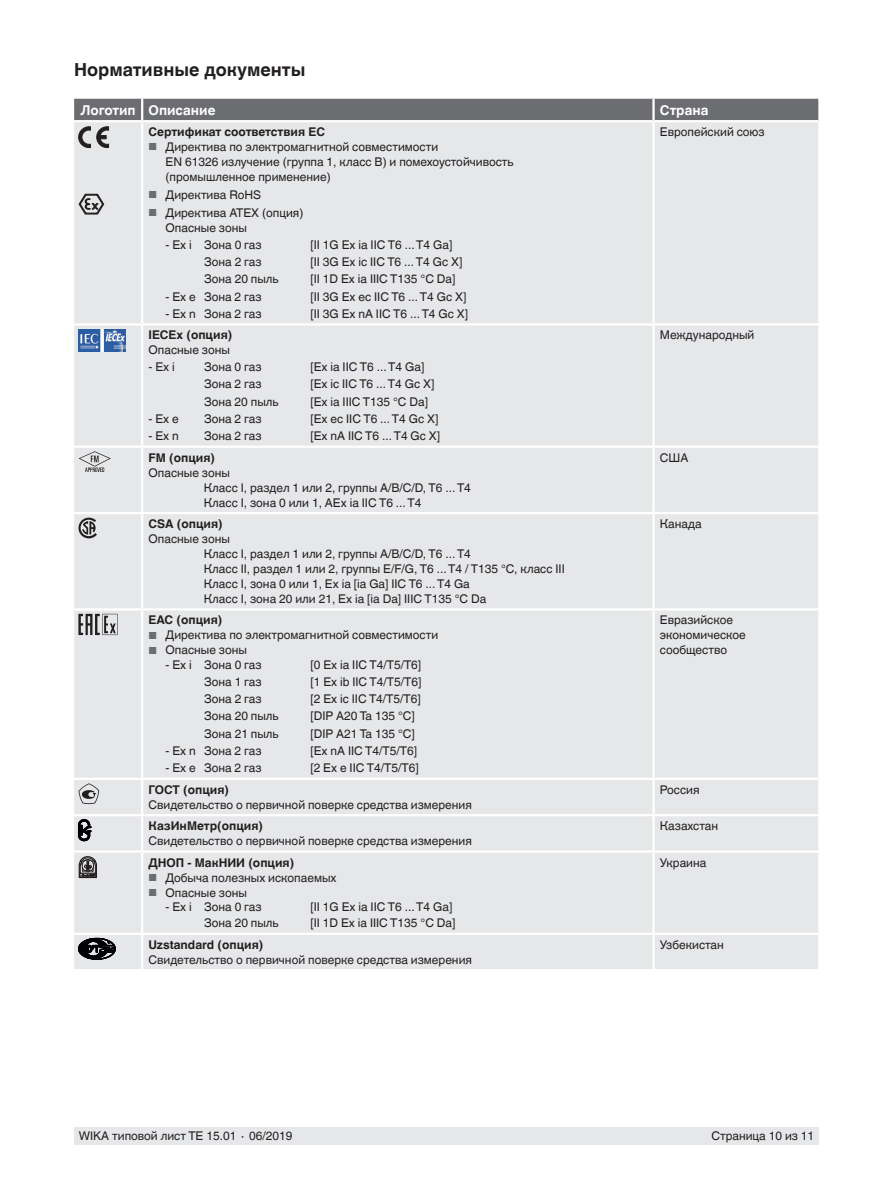
<style>
.page{position:relative;width:893px;height:1188px;background:#fff}
.page>*{position:absolute;margin:0;border:0;box-sizing:border-box;transform-origin:0 0}
.t1{font:700 18px "Helvetica World";color:#231f20}
.t2{font:700 13.5px "Helvetica World";color:#fff}
.t3{font:12px/15px "Helvetica World";color:#231f20}
.t4{font:700 12px "Helvetica World";color:#231f20}
.s1{font-size:10.2px;color:#6c6d70}
</style>
<div class="page">
<div style="left:74px;top:1128px;width:745px;height:17px;background:#e6e7e9"></div>
<div style="left:74px;top:99px;width:744px;height:21px;background:#6c6d70"></div>
<div style="left:74px;top:122px;width:744px;height:847px;background:#e6e7e9"></div>
<hr style="left:142px;top:446px;width:511px;height:2px;background:#fff">
<hr style="left:142px;top:512px;width:511px;height:2px;background:#fff">
<hr style="left:142px;top:608px;width:511px;height:3px;background:#fff">
<hr style="left:142px;top:778px;width:511px;height:2px;background:#fff">
<hr style="left:142px;top:814px;width:511px;height:2px;background:#fff">
<hr style="left:141px;top:816px;width:2px;height:34px;background:#fff">
<hr style="left:652px;top:816px;width:3px;height:34px;background:#fff">
<hr style="left:652px;top:853px;width:3px;height:80px;background:#fff">
<hr style="left:142px;top:933px;width:511px;height:2px;background:#fff">
<hr style="left:653px;top:933px;width:165px;height:2px;background:#fff">
<hr style="left:141px;top:853px;width:2px;height:80px;background:#fff">
<hr style="left:74px;top:933px;width:68px;height:2px;background:#fff">
<hr style="left:74px;top:323px;width:68px;height:3px;background:#fff">
<hr style="left:74px;top:850px;width:68px;height:3px;background:#fff">
<hr style="left:142px;top:850px;width:511px;height:3px;background:#fff">
<hr style="left:653px;top:850px;width:165px;height:3px;background:#fff">
<hr style="left:141px;top:935px;width:2px;height:34px;background:#fff">
<hr style="left:652px;top:935px;width:3px;height:34px;background:#fff">
<hr style="left:142px;top:323px;width:511px;height:3px;background:#fff">
<hr style="left:653px;top:323px;width:165px;height:3px;background:#fff">
<hr style="left:653px;top:512px;width:165px;height:2px;background:#fff">
<hr style="left:652px;top:514px;width:3px;height:94px;background:#fff">
<hr style="left:653px;top:608px;width:165px;height:3px;background:#fff">
<hr style="left:74px;top:512px;width:68px;height:2px;background:#fff">
<hr style="left:141px;top:514px;width:2px;height:94px;background:#fff">
<hr style="left:74px;top:608px;width:68px;height:3px;background:#fff">
<hr style="left:141px;top:448px;width:2px;height:64px;background:#fff">
<hr style="left:652px;top:448px;width:3px;height:64px;background:#fff">
<hr style="left:74px;top:814px;width:68px;height:2px;background:#fff">
<hr style="left:653px;top:814px;width:165px;height:2px;background:#fff">
<hr style="left:653px;top:778px;width:165px;height:2px;background:#fff">
<hr style="left:74px;top:778px;width:68px;height:2px;background:#fff">
<hr style="left:652px;top:122px;width:3px;height:201px;background:#fff">
<hr style="left:652px;top:326px;width:3px;height:120px;background:#fff">
<hr style="left:653px;top:446px;width:165px;height:2px;background:#fff">
<hr style="left:141px;top:122px;width:2px;height:201px;background:#fff">
<hr style="left:141px;top:326px;width:2px;height:120px;background:#fff">
<hr style="left:74px;top:446px;width:68px;height:2px;background:#fff">
<hr style="left:141px;top:99px;width:2px;height:21px;background:#fff">
<hr style="left:652px;top:99px;width:3px;height:21px;background:#fff">
<hr style="left:652px;top:611px;width:3px;height:167px;background:#fff">
<hr style="left:652px;top:780px;width:3px;height:34px;background:#fff">
<hr style="left:141px;top:611px;width:2px;height:167px;background:#fff">
<hr style="left:141px;top:780px;width:2px;height:34px;background:#fff">
<svg style="left:79px;top:127px;width:12px;height:21px"></svg>
<svg style="left:97px;top:127px;width:12px;height:21px"></svg>
<svg style="left:78px;top:194px;width:26px;height:21px"></svg>
<img style="left:78px;top:330px;width:47px;height:21px">
<svg style="left:79px;top:451px;width:32px;height:21px"></svg>
<svg style="left:78px;top:518px;width:19px;height:20px"></svg>
<svg style="left:78px;top:614px;width:40px;height:21px"></svg>
<svg style="left:79px;top:783px;width:20px;height:21px"></svg>
<svg style="left:78px;top:820px;width:13px;height:21px"></svg>
<svg style="left:78px;top:856px;width:19px;height:22px"></svg>
<svg style="left:78px;top:938px;width:37px;height:22px"></svg>
<h1 class="t1" style="left:74px;top:60px;width:233px">Нормативные документы</h1>
<p class="t2" style="left:81px;top:102px;width:136px">Логотип Описание</p>
<p class="t2" style="left:660px;top:102px;width:50px">Страна</p>
<p class="t4" style="left:149px;top:125px;width:178px">Сертификат соответствия ЕС</p>
<p class="t3" style="left:166px;top:140px;width:350px;text-indent:-17px"><span class="s1">■</span> Директива по электромагнитной совместимости<br>EN 61326 излучение (группа 1, класс B) и помехоустойчивость (промышленное применение)</p>
<p class="t3" style="left:149px;top:188px;width:114px"><span class="s1">■</span> Директива RoHS</p>
<p class="t3" style="left:166px;top:206px;width:139px;text-indent:-17px"><span class="s1">■</span> Директива ATEX (опция)<br>Опасные зоны</p>
<p class="t3" style="left:166px;top:237px;width:97px">- Ex i Зона 0 газ</p>
<p class="t3" style="left:310px;top:237px;width:143px">[II 1G Ex ia IIC T6 ... T4 Ga]</p>
<p class="t3" style="left:204px;top:254px;width:59px">Зона 2 газ</p>
<p class="t3" style="left:310px;top:254px;width:153px">[II 3G Ex ic IIC T6 ... T4 Gc X]</p>
<p class="t3" style="left:204px;top:272px;width:76px">Зона 20 пыль</p>
<p class="t3" style="left:310px;top:272px;width:147px">[II 1D Ex ia IIIC T135 °C Da]</p>
<p class="t3" style="left:166px;top:289px;width:97px">- Ex e Зона 2 газ</p>
<p class="t3" style="left:310px;top:289px;width:157px">[II 3G Ex ec IIC T6 ... T4 Gc X]</p>
<p class="t3" style="left:166px;top:306px;width:97px">- Ex n Зона 2 газ</p>
<p class="t3" style="left:310px;top:306px;width:159px">[II 3G Ex nA IIC T6 ... T4 Gc X]</p>
<p class="t3" style="left:660px;top:125px;width:106px">Европейский союз</p>
<p class="t4" style="left:149px;top:328px;width:85px">IECEx (опция)</p>
<p class="t3" style="left:149px;top:343px;width:83px">Опасные зоны</p>
<p class="t3" style="left:149px;top:360px;width:28px">- Ex i</p>
<p class="t3" style="left:204px;top:360px;width:59px">Зона 0 газ</p>
<p class="t3" style="left:310px;top:360px;width:115px">[Ex ia IIC T6 ... T4 Ga]</p>
<p class="t3" style="left:204px;top:377px;width:59px">Зона 2 газ</p>
<p class="t3" style="left:310px;top:377px;width:125px">[Ex ic IIC T6 ... T4 Gc X]</p>
<p class="t3" style="left:204px;top:394px;width:76px">Зона 20 пыль</p>
<p class="t3" style="left:310px;top:394px;width:119px">[Ex ia IIIC T135 °C Da]</p>
<p class="t3" style="left:149px;top:412px;width:32px">- Ex e</p>
<p class="t3" style="left:204px;top:412px;width:59px">Зона 2 газ</p>
<p class="t3" style="left:310px;top:412px;width:129px">[Ex ec IIC T6 ... T4 Gc X]</p>
<p class="t3" style="left:149px;top:429px;width:32px">- Ex n</p>
<p class="t3" style="left:204px;top:429px;width:59px">Зона 2 газ</p>
<p class="t3" style="left:310px;top:429px;width:131px">[Ex nA IIC T6 ... T4 Gc X]</p>
<p class="t4" style="left:149px;top:451px;width:68px">FM (опция)</p>
<p class="t3" style="left:204px;top:465px;width:269px;text-indent:-55px">Опасные зоны<br>Класс I, раздел 1 или 2, группы A/B/C/D, T6 ... T4<br>Класс I, зона 0 или 1, AEx ia IIC T6 ... T4</p>
<p class="t4" style="left:149px;top:517px;width:76px">CSA (опция)</p>
<p class="t3" style="left:204px;top:531px;width:362px;text-indent:-55px">Опасные зоны<br>Класс I, раздел 1 или 2, группы A/B/C/D, T6 ... T4<br>Класс II, раздел 1 или 2, группы E/F/G, T6 ... T4 / T135 °C, класс III Класс I, зона 0 или 1, Ex ia [ia Ga] IIC T6 ... T4 Ga<br>Класс I, зона 20 или 21, Ex ia [ia Da] IIIC T135 °C Da</p>
<p class="t4" style="left:149px;top:613px;width:75px">EAC (опция)</p>
<p class="t3" style="left:149px;top:628px;width:291px"><span class="s1">■</span> Директива по электромагнитной совместимости</p>
<p class="t3" style="left:149px;top:643px;width:100px"><span class="s1">■</span> Опасные зоны</p>
<p class="t3" style="left:166px;top:657px;width:97px">- Ex i Зона 0 газ</p>
<p class="t3" style="left:310px;top:657px;width:112px">[0 Ex ia IIC T4/T5/T6]</p>
<p class="t3" style="left:204px;top:675px;width:59px">Зона 1 газ</p>
<p class="t3" style="left:310px;top:675px;width:113px">[1 Ex ib IIC T4/T5/T6]</p>
<p class="t3" style="left:204px;top:692px;width:59px">Зона 2 газ</p>
<p class="t3" style="left:310px;top:692px;width:112px">[2 Ex ic IIC T4/T5/T6]</p>
<p class="t3" style="left:204px;top:709px;width:76px">Зона 20 пыль</p>
<p class="t3" style="left:310px;top:709px;width:106px">[DIP A20 Ta 135 °C]</p>
<p class="t3" style="left:204px;top:726px;width:76px">Зона 21 пыль</p>
<p class="t3" style="left:310px;top:726px;width:106px">[DIP A21 Ta 135 °C]</p>
<p class="t3" style="left:166px;top:744px;width:97px">- Ex n Зона 2 газ</p>
<p class="t3" style="left:310px;top:744px;width:108px">[Ex nA IIC T4/T5/T6]</p>
<p class="t3" style="left:166px;top:761px;width:97px">- Ex e Зона 2 газ</p>
<p class="t3" style="left:310px;top:761px;width:110px">[2 Ex e IIC T4/T5/T6]</p>
<p class="t4" style="left:149px;top:783px;width:82px">ГОСТ (опция)</p>
<p class="t3" style="left:149px;top:797px;width:325px">Свидетельство о первичной поверке средства измерения</p>
<p class="t4" style="left:149px;top:819px;width:116px">КазИнМетр(опция)</p>
<p class="t3" style="left:149px;top:834px;width:325px">Свидетельство о первичной поверке средства измерения</p>
<p class="t4" style="left:149px;top:855px;width:147px">ДНОП - МакНИИ (опция)</p>
<p class="t3" style="left:149px;top:870px;width:189px"><span class="s1">■</span> Добыча полезных ископаемых</p>
<p class="t3" style="left:149px;top:885px;width:100px"><span class="s1">■</span> Опасные зоны</p>
<p class="t3" style="left:166px;top:900px;width:97px">- Ex i Зона 0 газ</p>
<p class="t3" style="left:310px;top:900px;width:143px">[II 1G Ex ia IIC T6 ... T4 Ga]</p>
<p class="t3" style="left:204px;top:916px;width:76px">Зона 20 пыль</p>
<p class="t3" style="left:310px;top:916px;width:147px">[II 1D Ex ia IIIC T135 °C Da]</p>
<p class="t4" style="left:149px;top:938px;width:116px">Uzstandard (опция)</p>
<p class="t3" style="left:149px;top:952px;width:325px">Свидетельство о первичной поверке средства измерения</p>
<p class="t3" style="left:660px;top:328px;width:96px">Международный</p>
<p class="t3" style="left:660px;top:450px;width:30px">США</p>
<p class="t3" style="left:660px;top:516px;width:43px">Канада</p>
<p class="t3" style="left:660px;top:613px;width:87px">Евразийское экономическое сообщество</p>
<p class="t3" style="left:660px;top:782px;width:41px">Россия</p>
<p class="t3" style="left:660px;top:819px;width:60px">Казахстан</p>
<p class="t3" style="left:660px;top:855px;width:48px">Украина</p>
<p class="t3" style="left:660px;top:937px;width:65px">Узбекистан</p>
<p class="t3" style="left:79px;top:1129px;width:215px">WIKA типовой лист TE 15.01 ∙ 06/2019</p>
<p class="t3" style="left:711px;top:1129px;width:104px">Страница 10 из 11</p>
</div>
